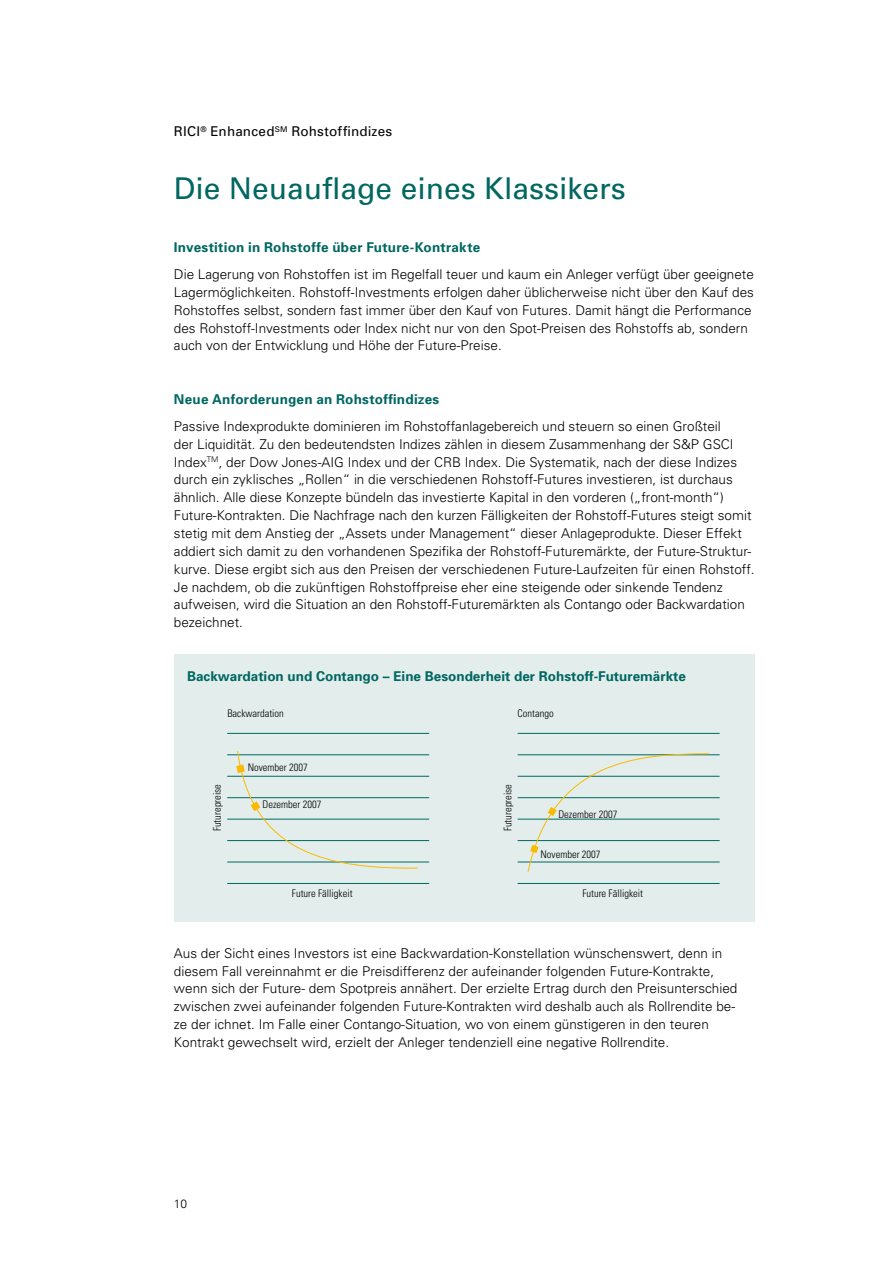
<style>
.page{position:relative;width:893px;height:1263px;background:#fff}
.page>*{position:absolute;margin:0;border:0;box-sizing:border-box;transform-origin:0 0}
.t1{font:30px "Univers";color:#006761}
.t2{font:300 13.5px/17.9px "Univers";color:#000}
.t3{font:700 13.5px "Univers";letter-spacing:.005em;color:#006761}
.t4{font:13.5px "Univers";letter-spacing:.01em;color:#000}
.t5{font:300 12px "Univers";color:#000}
.t6{font:300 condensed 10.5px "Univers";color:#000}
</style>
<div class="page">
<div style="left:174px;top:654px;width:581px;height:268px;background:#e3eeec"></div>
<hr style="left:227px;top:883px;width:202px;height:1px;background:#006761">
<hr style="left:227px;top:862px;width:202px;height:1px;background:#006761">
<hr style="left:227px;top:840px;width:202px;height:1px;background:#006761">
<hr style="left:227px;top:819px;width:202px;height:1px;background:#006761">
<hr style="left:227px;top:797px;width:202px;height:1px;background:#006761">
<hr style="left:227px;top:776px;width:202px;height:1px;background:#006761">
<hr style="left:227px;top:754px;width:202px;height:1px;background:#006761">
<hr style="left:227px;top:733px;width:202px;height:1px;background:#006761">
<svg style="left:236px;top:751px;width:183px;height:118px"></svg>
<hr style="left:518px;top:883px;width:202px;height:1px;background:#006761">
<hr style="left:518px;top:862px;width:202px;height:1px;background:#006761">
<hr style="left:518px;top:840px;width:202px;height:1px;background:#006761">
<hr style="left:518px;top:819px;width:202px;height:1px;background:#006761">
<hr style="left:518px;top:797px;width:202px;height:1px;background:#006761">
<hr style="left:518px;top:776px;width:202px;height:1px;background:#006761">
<hr style="left:518px;top:754px;width:202px;height:1px;background:#006761">
<hr style="left:518px;top:733px;width:202px;height:1px;background:#006761">
<svg style="left:527px;top:753px;width:183px;height:119px"></svg>
<p class="t4" style="left:174px;top:123px;width:220px">RICI<sup>®</sup> Enhanced<sup>SM</sup> Rohstoffindizes</p>
<h1 class="t1" style="left:174px;top:170px;width:453px">Die Neuauflage eines Klassikers</h1>
<p class="t3" style="left:174px;top:239px;width:308px">Investition in Rohstoffe über Future-Kontrakte</p>
<p class="t2" style="left:174px;top:265px;width:581px">Die Lagerung von Rohstoffen ist im Regelfall teuer und kaum ein Anleger verfügt über geeignete Lagermöglichkeiten. Rohstoff-Investments erfolgen daher üblicherweise nicht über den Kauf des Rohstoffes selbst, sondern fast immer über den Kauf von Futures. Damit hängt die Performance des Rohstoff-Investments oder Index nicht nur von den Spot-Preisen des Rohstoffs ab, sondern auch von der Entwicklung und Höhe der Future-Preise.</p>
<p class="t3" style="left:174px;top:391px;width:267px">Neue Anforderungen an Rohstoffindizes</p>
<p class="t2" style="left:174px;top:417px;width:582px">Passive Indexprodukte dominieren im Rohstoffanlagebereich und steuern so einen Großteil<br>der Liquidität. Zu den bedeutendsten Indizes zählen in diesem Zusammenhang der S&amp;P GSCI Index<sup>TM</sup>, der Dow Jones-AIG Index und der CRB Index. Die Systematik, nach der diese Indizes durch ein zyklisches „Rollen“ in die verschiedenen Rohstoff-Futures investieren, ist durchaus ähnlich. Alle diese Konzepte bündeln das investierte Kapital in den vorderen („front-month“)<br>Future-Kontrakten. Die Nachfrage nach den kurzen Fälligkeiten der Rohstoff-Futures steigt somit stetig mit dem Anstieg der „Assets under Management“ dieser Anlageprodukte. Dieser Effekt addiert sich damit zu den vorhandenen Spezifika der Rohstoff-Futuremärkte, der Future-Struktur&shy;kurve. Diese ergibt sich aus den Preisen der verschiedenen Future-Laufzeiten für einen Rohstoff.<br>Je nachdem, ob die zukünftigen Rohstoffpreise eher eine steigende oder sinkende Tendenz aufweisen, wird die Situation an den Rohstoff-Futuremärkten als Contango oder Backwardation bezeichnet.</p>
<p class="t3" style="left:187px;top:668px;width:500px">Backwardation und Contango – Eine Besonderheit der Rohstoff-Futuremärkte</p>
<p class="t6" style="left:227px;top:706px;width:58px">Backwardation</p>
<p class="t6" style="left:518px;top:706px;width:38px">Contango</p>
<p class="t6" style="left:211px;top:831px;width:49px;rotate:-90deg">Futurepreise</p>
<p class="t6" style="left:248px;top:761px;width:62px">November 2007</p>
<p class="t6" style="left:263px;top:797px;width:60px">Dezember 2007</p>
<p class="t6" style="left:292px;top:887px;width:62px">Future Fälligkeit</p>
<p class="t6" style="left:501px;top:831px;width:49px;rotate:-90deg">Futurepreise</p>
<p class="t6" style="left:558px;top:808px;width:60px">Dezember 2007</p>
<p class="t6" style="left:540px;top:848px;width:62px">November 2007</p>
<p class="t6" style="left:582px;top:887px;width:62px">Future Fälligkeit</p>
<p class="t2" style="left:174px;top:944px;width:565px">Aus der Sicht eines Investors ist eine Backwardation-Konstellation wünschenswert, denn in diesem Fall vereinnahmt er die Preisdifferenz der aufeinander folgenden Future-Kontrakte, wenn sich der Future- dem Spotpreis annähert. Der erzielte Ertrag durch den Preisunterschied zwischen zwei aufeinander folgenden Future-Kontrakten wird deshalb auch als Rollrendite be&shy;ze der ichnet. Im Falle einer Contango-Situation, wo von einem günstigeren in den teuren Kontrakt gewechselt wird, erzielt der Anleger tendenziell eine negative Rollrendite.</p>
<p class="t5" style="left:174px;top:1196px;width:15px">10</p>
</div>
